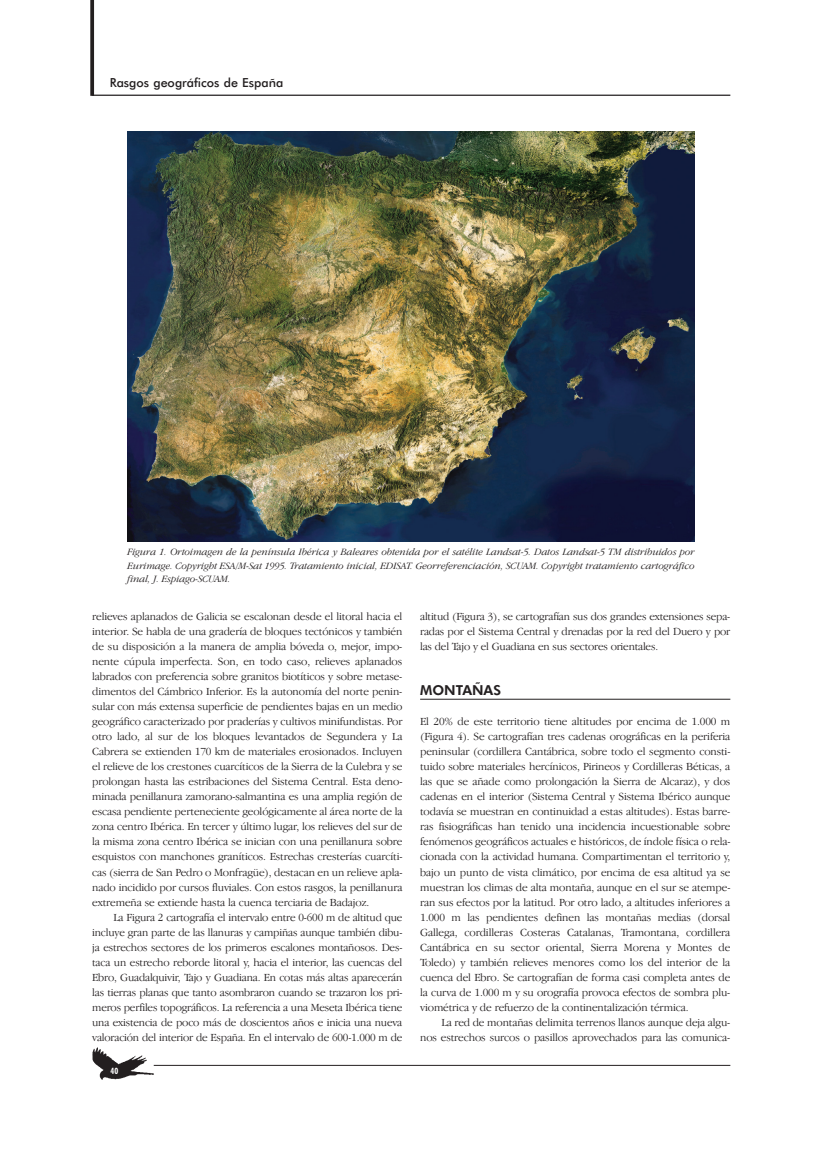
<style>
.page{position:relative;width:819px;height:1156px;background:#fff}
.page>*{position:absolute;margin:0;border:0;box-sizing:border-box;transform-origin:0 0}
.t1{font:800 13.75px "Futura BT";color:#231f20}
.t2{font:500 12.5px "Futura BT";color:#231f20}
.t3{font:300 11.25px/15px "Garamond IT Cby BT";letter-spacing:-.01em;color:#231f20;text-align:justify}
.t4{font:italic 300 10px/13.8px "Garamond IT Cby BT";color:#231f20;text-align:justify}
.t5{font:700 condensed 8.75px "Futura BT";color:#fff}
</style>
<div class="page">
<img style="left:92px;top:1047px;width:68px;height:33px">
<hr style="left:154px;top:1064px;width:576px;height:1px;background:#231f20">
<svg style="left:90px;top:0;width:4px;height:96px"></svg>
<hr style="left:92px;top:95px;width:638px;height:1px;background:#231f20">
<img style="left:128px;top:131px;width:566px;height:410px">
<hr style="left:420px;top:698px;width:310px;height:1px;background:#231f20">
<p class="t2" style="left:110px;top:78px;width:175px">Rasgos geográficos de España</p>
<p class="t4" style="left:128px;top:545px;width:568px">Figura 1. Ortoimagen de la península Ibérica y Baleares obtenida por el satélite Landsat-5. Datos Landsat-5 TM distribuidos por Eurimage. Copyright ESA/M-Sat 1995. Tratamiento inicial, EDISAT. Georreferenciación, SCUAM. Copyright tratamiento cartográfico final, J. Espiago-SCUAM.</p>
<p class="t3" style="left:92px;top:610px;width:312px">relieves aplanados de Galicia se escalonan desde el litoral hacia el interior. Se habla de una gradería de bloques tectónicos y también de su disposición a la manera de amplia bóveda o, mejor, impo&shy;nente cúpula imperfecta. Son, en todo caso, relieves aplanados labrados con preferencia sobre granitos biotíticos y sobre metase&shy;dimentos del Cámbrico Inferior. Es la autonomía del norte penin&shy;sular con más extensa superficie de pendientes bajas en un medio geográfico caracterizado por praderías y cultivos minifundistas. Por otro lado, al sur de los bloques levantados de Segundera y La Cabrera se extienden 170 km de materiales erosionados. Incluyen el relieve de los crestones cuarcíticos de la Sierra de la Culebra y se prolongan hasta las estribaciones del Sistema Central. Esta deno&shy;minada penillanura zamorano-salmantina es una amplia región de escasa pendiente perteneciente geológicamente al área norte de la zona centro Ibérica. En tercer y último lugar, los relieves del sur de la misma zona centro Ibérica se inician con una penillanura sobre esquistos con manchones graníticos. Estrechas cresterías cuarcíti&shy;cas (sierra de San Pedro o Monfragüe), destacan en un relieve apla&shy;nado incidido por cursos fluviales. Con estos rasgos, la penillanura extremeña se extiende hasta la cuenca terciaria de Badajoz.</p>
<p class="t3" style="left:92px;top:910px;width:312px;text-indent:21px">La Figura 2 cartografía el intervalo entre 0-600 m de altitud que incluye gran parte de las llanuras y campiñas aunque también dibu&shy;ja estrechos sectores de los primeros escalones montañosos. Des&shy;taca un estrecho reborde litoral y, hacia el interior, las cuencas del Ebro, Guadalquivir, Tajo y Guadiana. En cotas más altas aparecerán las tierras planas que tanto asombraron cuando se trazaron los pri&shy;meros perfiles topográficos. La referencia a una Meseta Ibérica tiene una existencia de poco más de doscientos años e inicia una nueva valoración del interior de España. En el intervalo de 600-1.000 m de</p>
<p class="t3" style="left:420px;top:610px;width:312px">altitud (Figura 3), se cartografían sus dos grandes extensiones sepa&shy;radas por el Sistema Central y drenadas por la red del Duero y por las del Tajo y el Guadiana en sus sectores orientales.</p>
<p class="t1" style="left:420px;top:684px;width:82px">MONTAÑAS</p>
<p class="t3" style="left:420px;top:715px;width:312px">El 20% de este territorio tiene altitudes por encima de 1.000 m (Figura 4). Se cartografían tres cadenas orográficas en la periferia peninsular (cordillera Cantábrica, sobre todo el segmento consti&shy;tuido sobre materiales hercínicos, Pirineos y Cordilleras Béticas, a las que se añade como prolongación la Sierra de Alcaraz), y dos cadenas en el interior (Sistema Central y Sistema Ibérico aunque todavía se muestran en continuidad a estas altitudes). Estas barre&shy;ras fisiográficas han tenido una incidencia incuestionable sobre fenómenos geográficos actuales e históricos, de índole física o rela&shy;cionada con la actividad humana. Compartimentan el territorio y, bajo un punto de vista climático, por encima de esa altitud ya se muestran los climas de alta montaña, aunque en el sur se atempe&shy;ran sus efectos por la latitud. Por otro lado, a altitudes inferiores a 1.000 m las pendientes definen las montañas medias (dorsal Gallega, cordilleras Costeras Catalanas, Tramontana, cordillera Cantábrica en su sector oriental, Sierra Morena y Montes de Toledo) y también relieves menores como los del interior de la cuenca del Ebro. Se cartografían de forma casi completa antes de la curva de 1.000 m y su orografía provoca efectos de sombra plu&shy;viométrica y de refuerzo de la continentalización térmica.</p>
<p class="t3" style="left:420px;top:1015px;width:312px;text-align:right">La red de montañas delimita terrenos llanos aunque deja algu-<br>nos estrechos surcos o pasillos aprovechados para las comunica-</p>
<p class="t5" style="left:110px;top:1066px;width:9px">40</p>
</div>
